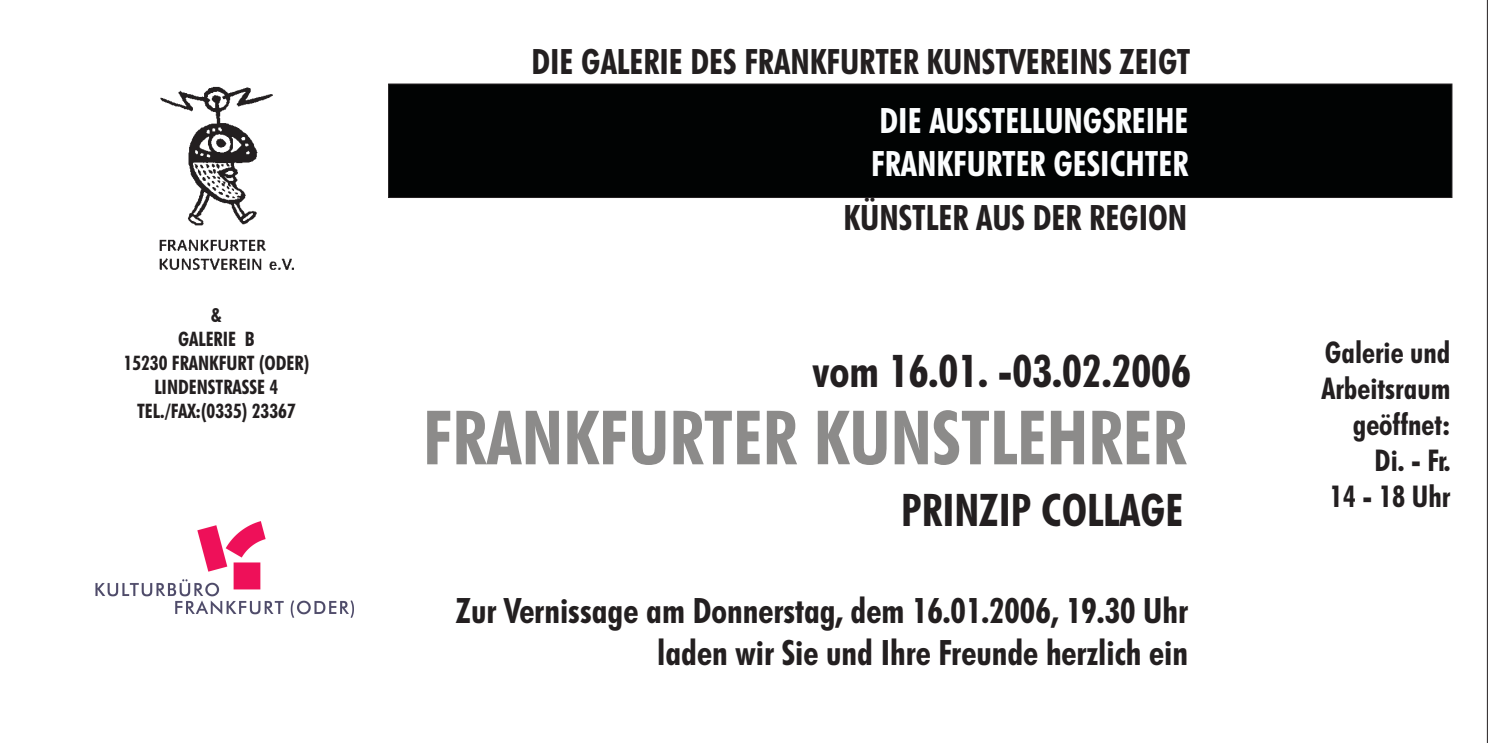
<style>
.page{position:relative;width:1488px;height:743px;background:#fff}
.page>*{position:absolute;margin:0;border:0;box-sizing:border-box;transform-origin:0 0}
.t1{font:700 condensed 75px "Futura BT";color:#8c8b8a}
.t2{font:700 condensed 45px "Futura BT";color:#231f20}
.t3{font:700 condensed 35px/42px "Futura BT";color:#231f20;text-align:right}
.t4{font:700 condensed 35px/42px "Futura BT";color:#fbfdfe}
.t5{font:700 condensed 30px/36px "Futura BT";color:#231f20;text-align:right}
.t6{font:700 condensed 20px/24px "Futura BT";color:#231f20;text-align:center}
</style>
<div class="page">
<div style="left:388px;top:84px;width:1064px;height:114px;background:#010303;border:1px solid #231f20"></div>
<img style="left:159px;top:86px;width:135px;height:184px">
<img style="left:95px;top:521px;width:259px;height:96px">
<p class="t6" style="left:123px;top:304px;width:187px">&amp;<br>GALERIE B<br>15230 FRANKFURT (ODER)<br>LINDENSTRASSE 4<br>TEL./FAX:(0335) 23367</p>
<p class="t3" style="left:531px;top:44px;width:660px">DIE GALERIE DES FRANKFURTER KUNSTVEREINS ZEIGT</p>
<p class="t4" style="left:871px;top:103px;width:319px">DIE AUSSTELLUNGSREIHE<br>FRANKFURTER GESICHTER</p>
<p class="t3" style="left:843px;top:200px;width:345px">KÜNSTLER AUS DER REGION</p>
<p class="t2" style="left:812px;top:353px;width:380px">vom 16.01. -03.02.2006</p>
<h1 class="t1" style="left:423px;top:407px;width:765px">FRANKFURTER KUNSTLEHRER</h1>
<p class="t2" style="left:901px;top:491px;width:283px">PRINZIP COLLAGE</p>
<p class="t3" style="left:456px;top:592px;width:733px">Zur Vernissage am Donnerstag, dem 16.01.2006, 19.30 Uhr laden wir Sie und Ihre Freunde herzlich ein</p>
<p class="t5" style="left:1321px;top:337px;width:130px">Galerie und<br>Arbeitsraum geöffnet:<br>Di. - Fr.<br>14 - 18 Uhr</p>
</div>
